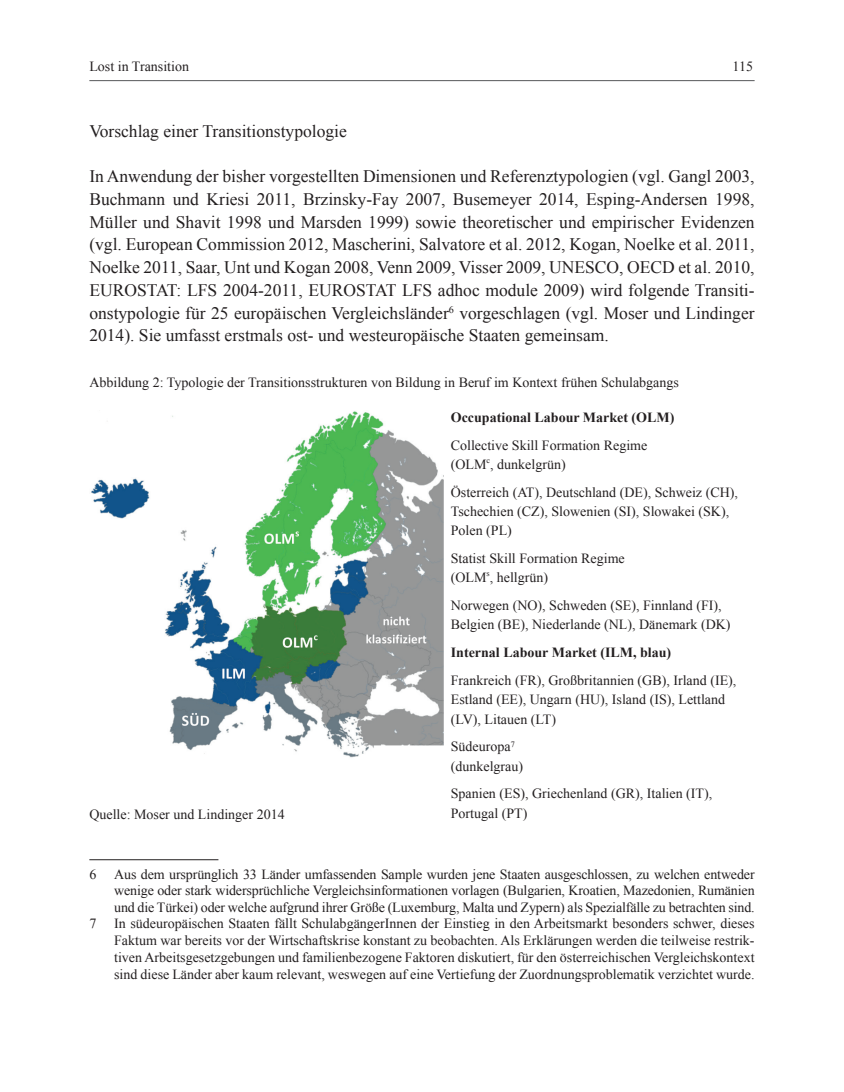
<style>
.page{position:relative;width:844px;height:1092px;background:#fff}
.page>*{position:absolute;margin:0;border:0;box-sizing:border-box;transform-origin:0 0}
.t1{font:17.5px/22.8px "Times New Roman";color:#231f20;text-align:justify}
.t2{font:14px/19.2px "Times New Roman";color:#231f20}
.t3{font:700 14px "Times New Roman";color:#231f20}
.t4{font:8.22px "Times New Roman";color:#231f20}
</style>
<div class="page">
<hr style="left:89px;top:80px;width:665px;height:1px;background:#57585a">
<hr style="left:89px;top:859px;width:129px;height:1px;background:#231f20">
<img style="left:91px;top:411px;width:352px;height:347px">
<p class="t2" style="left:89px;top:57px;width:101px">Lost in Transition</p>
<p class="t2" style="left:732px;top:57px;width:22px">115</p>
<p class="t1" style="left:89px;top:119px;width:259px">Vorschlag einer Transitionstypologie</p>
<p class="t1" style="left:89px;top:164px;width:666px">In Anwendung der bisher vorgestellten Dimensionen und Referenztypologien (vgl. Gangl 2003, Buchmann und Kriesi 2011, Brzinsky-Fay 2007, Busemeyer 2014, Esping-Andersen 1998, Müller und Shavit 1998 und Marsden 1999) sowie theoretischer und empirischer Evidenzen (vgl. European Commission 2012, Mascherini, Salvatore et al. 2012, Kogan, Noelke et al. 2011, Noelke 2011, Saar, Unt und Kogan 2008, Venn 2009, Visser 2009, UNESCO, OECD et al. 2010, EUROSTAT: LFS 2004-2011, EUROSTAT LFS adhoc module 2009) wird folgende Transiti&shy;onstypologie für 25 europäischen Vergleichsländer<sup>6</sup> vorgeschlagen (vgl. Moser und Lindinger 2014). Sie umfasst erstmals ost- und westeuropäische Staaten gemeinsam.<sup>7</sup></p>
<p class="t2" style="left:89px;top:372px;width:591px">Abbildung 2: Typologie der Transitionsstrukturen von Bildung in Beruf im Kontext frühen Schulabgangs</p>
<p class="t3" style="left:450px;top:407px;width:225px">Occupational Labour Market (OLM)</p>
<p class="t2" style="left:450px;top:435px;width:198px">Collective Skill Formation Regime (OLM , dunkelgrün)</p>
<p class="t4" style="left:486px;top:454px;width:5px">c</p>
<p class="t2" style="left:450px;top:482px;width:288px">Österreich (AT), Deutschland (DE), Schweiz (CH),<br>Tschechien (CZ), Slowenien (SI), Slowakei (SK),<br>Polen (PL)</p>
<p class="t2" style="left:450px;top:548px;width:175px">Statist Skill Formation Regime (OLM , hellgrün)</p>
<p class="t4" style="left:486px;top:567px;width:5px">s</p>
<p class="t2" style="left:450px;top:595px;width:281px">Norwegen (NO), Schweden (SE), Finnland (FI),<br>Belgien (BE), Niederlande (NL), Dänemark (DK)</p>
<p class="t3" style="left:450px;top:642px;width:222px">Internal Labour Market (ILM, blau)</p>
<p class="t2" style="left:450px;top:670px;width:287px">Frankreich (FR), Großbritannien (GB), Irland (IE),<br>Estland (EE), Ungarn (HU), Island (IS), Lettland (LV), Litauen (LT)</p>
<p class="t2" style="left:450px;top:736px;width:74px">Südeuropa<sup>7 </sup>(dunkelgrau)</p>
<p class="t2" style="left:450px;top:783px;width:263px">Spanien (ES), Griechenland (GR), Italien (IT),<br>Portugal (PT)</p>
<p class="t2" style="left:89px;top:804px;width:197px">Quelle: Moser und Lindinger 2014</p>
<p class="t2" style="left:89px;top:864px;width:8px">6</p>
<p class="t2" style="left:114px;top:865px;width:642px;line-height:16.4px;text-align:justify">Aus dem ursprünglich 33 Länder umfassenden Sample wurden jene Staaten ausgeschlossen, zu welchen entweder wenige oder stark widersprüchliche Vergleichsinformationen vorlagen (Bulgarien, Kroatien, Mazedonien, Rumänien und die Türkei) oder welche aufgrund ihrer Größe (Luxemburg, Malta und Zypern) als Spezialfälle zu betrachten sind.</p>
<p class="t2" style="left:89px;top:913px;width:8px">7</p>
<p class="t2" style="left:114px;top:915px;width:641px;line-height:16.8px;text-align:justify">In südeuropäischen Staaten fällt SchulabgängerInnen der Einstieg in den Arbeitsmarkt besonders schwer, dieses Faktum war bereits vor der Wirtschaftskrise konstant zu beobachten. Als Erklärungen werden die teilweise restrik&shy;tiven Arbeitsgesetzgebungen und familienbezogene Faktoren diskutiert, für den österreichischen Vergleichskontext sind diese Länder aber kaum relevant, weswegen auf eine Vertiefung der Zuordnungsproblematik verzichtet wurde.</p>
</div>
